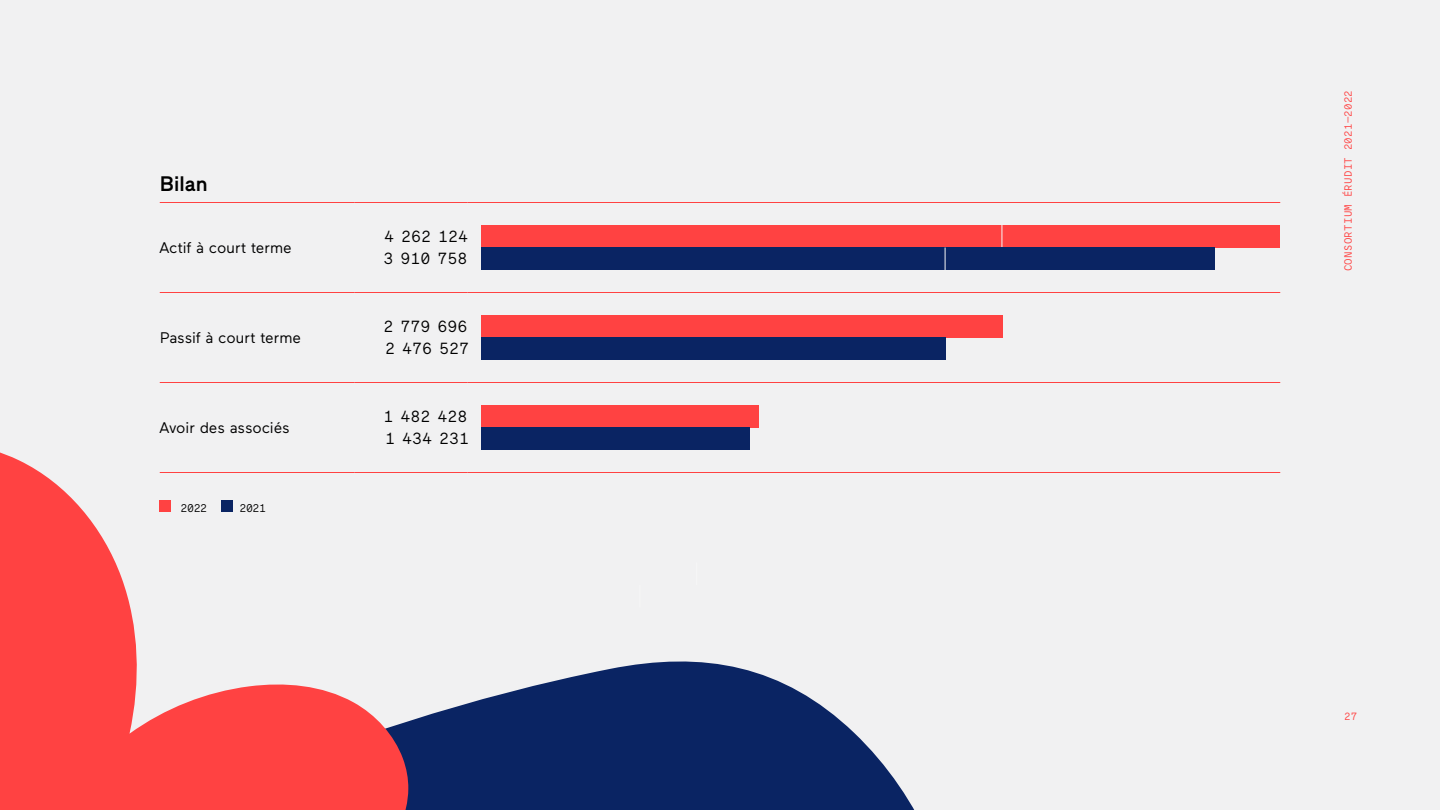
<style>
.page{position:relative;width:1440px;height:810px;background:#f1f1f2}
.page>*{position:absolute;margin:0;border:0;box-sizing:border-box;transform-origin:0 0}
.t1{font:500 21px "Maax";color:#000}
.t2{font:16.12px/22.5px "Maax Mono";color:#000}
.t3{font:15.38px "Maax";letter-spacing:-.005em;color:#000}
.t4{font:11.25px "Maax Mono";letter-spacing:-.035em;color:#000}
.t5{font:10.5px "Maax Mono";letter-spacing:.02em;color:#ff4242}
</style>
<div class="page">
<svg style="left:408px;top:661px;width:507px;height:149px;fill:#0a2463"></svg>
<svg style="left:0;top:452px;width:408px;height:358px"></svg>
<hr style="left:355px;top:202px;width:112px;height:1px;background:#ff4242">
<hr style="left:467px;top:202px;width:813px;height:1px;background:#ff4242">
<hr style="left:160px;top:202px;width:195px;height:1px;background:#ff4242">
<hr style="left:160px;top:292px;width:195px;height:1px;background:#ff4242">
<hr style="left:355px;top:292px;width:112px;height:1px;background:#ff4242">
<hr style="left:467px;top:292px;width:813px;height:1px;background:#ff4242">
<hr style="left:160px;top:382px;width:195px;height:1px;background:#ff4242">
<hr style="left:355px;top:382px;width:112px;height:1px;background:#ff4242">
<hr style="left:467px;top:382px;width:813px;height:1px;background:#ff4242">
<hr style="left:160px;top:472px;width:195px;height:1px;background:#ff4242">
<hr style="left:355px;top:472px;width:112px;height:1px;background:#ff4242">
<hr style="left:467px;top:472px;width:813px;height:1px;background:#ff4242">
<div style="left:482px;top:225px;width:521px;height:23px;background:#ff4242"></div>
<div style="left:1002px;top:225px;width:278px;height:23px;background:#ff4242"></div>
<svg style="left:1002px;top:225px;width:1px;height:23px"></svg>
<div style="left:482px;top:248px;width:464px;height:22px;background:#0a2463"></div>
<div style="left:946px;top:248px;width:269px;height:22px;background:#0a2463"></div>
<svg style="left:945px;top:248px;width:1px;height:22px"></svg>
<div style="left:482px;top:315px;width:521px;height:23px;background:#ff4242"></div>
<div style="left:482px;top:338px;width:464px;height:22px;background:#0a2463"></div>
<div style="left:482px;top:405px;width:277px;height:23px;background:#ff4242"></div>
<div style="left:482px;top:428px;width:268px;height:22px;background:#0a2463"></div>
<div style="left:160px;top:501px;width:11px;height:11px;background:#ff4242"></div>
<div style="left:221px;top:501px;width:11px;height:11px;background:#0a2463"></div>
<h1 class="t1" style="left:160px;top:170px;width:50px">Bilan</h1>
<p class="t3" style="left:159px;top:238px;width:134px">Actif à court terme</p>
<p class="t2" style="left:383px;top:224px;width:86px">4 262 124<br>3 910 758</p>
<p class="t3" style="left:160px;top:328px;width:143px">Passif à court terme</p>
<p class="t2" style="left:383px;top:314px;width:87px">2 779 696<br>2 476 527</p>
<p class="t3" style="left:159px;top:418px;width:132px">Avoir des associés</p>
<p class="t2" style="left:383px;top:404px;width:87px">1 482 428<br>1 434 231</p>
<p class="t4" style="left:181px;top:500px;width:28px">2022</p>
<p class="t4" style="left:239px;top:500px;width:28px">2021</p>
<p class="t5" style="left:1341px;top:271px;width:183px;rotate:-90deg">CONSORTIUM ÉRUDIT 2021—2022</p>
<p class="t5" style="left:1344px;top:709px;width:15px">27</p>
</div>
